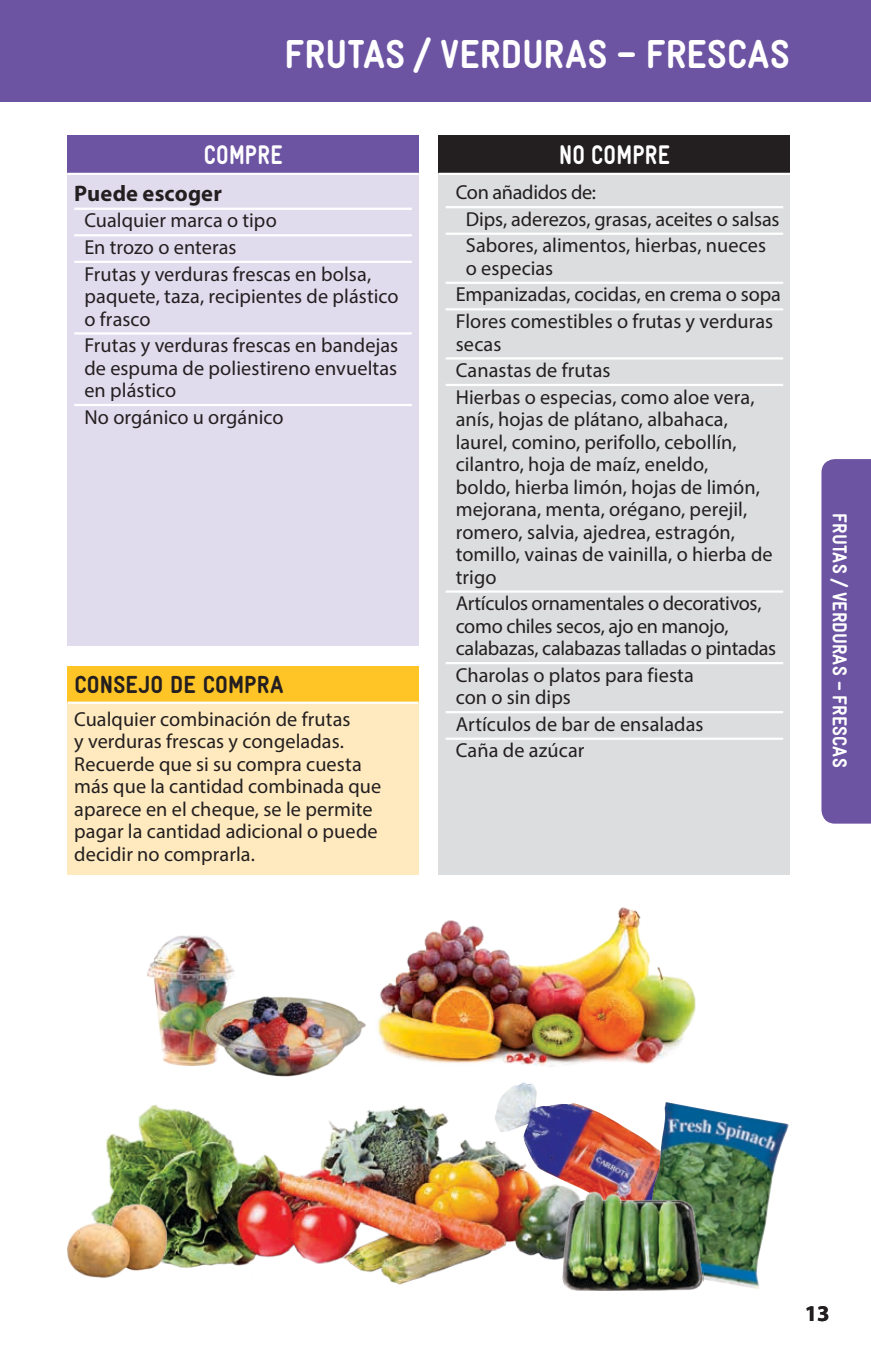
<style>
.page{position:relative;width:871px;height:1357px;background:#fff}
.page>*{position:absolute;margin:0;border:0;box-sizing:border-box;transform-origin:0 0}
.t1{font:900 40.5px "Gravur Condensed Pro";letter-spacing:.01em;color:#fff}
.t2{font:900 27px "Gravur Condensed Pro";letter-spacing:.015em;color:#fff;scale:.9 1}
.t3{font:900 24.75px "Gravur Condensed Pro";letter-spacing:.01em;color:#231f20}
.t4{font:700 22.5px "Myriad Pro";letter-spacing:.005em;color:#231f20}
.t5{font:20.25px/22.5px "Myriad Pro";color:#231f20}
.t6{font:900 20.25px "Gravur Condensed Pro";letter-spacing:.01em;color:#fff}
</style>
<div class="page">
<div style="left:0;top:0;width:871px;height:101px;background:#6c54a3"></div>
<img style="left:499px;top:1082px;width:137px;height:107px">
<img style="left:377px;top:907px;width:319px;height:160px">
<img style="left:147px;top:935px;width:87px;height:131px">
<div style="left:821px;top:459px;width:50px;height:365px;background:#6c54a3"></div>
<img style="left:106px;top:1100px;width:487px;height:185px">
<div style="left:68px;top:135px;width:350px;height:511px;background:#e0dcee"></div>
<div style="left:68px;top:135px;width:350px;height:38px;background:#6c54a3"></div>
<hr style="left:68px;top:173px;width:350px;height:2px;background:#fff">
<hr style="left:74px;top:208px;width:338px;height:2px;background:#fff">
<hr style="left:74px;top:234px;width:338px;height:2px;background:#fff">
<hr style="left:74px;top:261px;width:338px;height:2px;background:#fff">
<hr style="left:74px;top:332px;width:338px;height:2px;background:#fff">
<hr style="left:74px;top:404px;width:338px;height:2px;background:#fff">
<div style="left:439px;top:135px;width:351px;height:739px;background:#dcddde"></div>
<div style="left:439px;top:135px;width:351px;height:38px;background:#231f20"></div>
<hr style="left:439px;top:173px;width:351px;height:2px;background:#fff">
<hr style="left:446px;top:206px;width:337px;height:2px;background:#fff">
<hr style="left:446px;top:233px;width:337px;height:2px;background:#fff">
<hr style="left:446px;top:282px;width:337px;height:2px;background:#fff">
<hr style="left:446px;top:308px;width:337px;height:2px;background:#fff">
<hr style="left:446px;top:357px;width:337px;height:2px;background:#fff">
<hr style="left:446px;top:384px;width:337px;height:2px;background:#fff">
<hr style="left:446px;top:590px;width:337px;height:3px;background:#fff">
<hr style="left:446px;top:662px;width:337px;height:2px;background:#fff">
<hr style="left:446px;top:711px;width:337px;height:2px;background:#fff">
<hr style="left:446px;top:737px;width:337px;height:3px;background:#fff">
<img style="left:636px;top:1102px;width:152px;height:187px">
<img style="left:204px;top:993px;width:162px;height:84px">
<div style="left:68px;top:666px;width:350px;height:208px;background:#ffeabf"></div>
<div style="left:68px;top:666px;width:350px;height:36px;background:#ffc426"></div>
<hr style="left:68px;top:701px;width:350px;height:3px;background:#fff">
<img style="left:560px;top:1189px;width:144px;height:102px">
<img style="left:67px;top:1195px;width:112px;height:90px">
<h1 class="t1" style="left:284px;top:31px;width:507px">FRUTAS / VERDURAS – FRESCAS</h1>
<h2 class="t2" style="left:204px;top:139px;width:89px">COMPRE</h2>
<p class="t4" style="left:74px;top:179px;width:149px">Puede escoger</p>
<p class="t5" style="left:84px;top:207px;width:288px;line-height:26.6px">Cualquier marca o tipo<br>En trozo o enteras<br>Frutas y verduras frescas en bolsa,</p>
<p class="t5" style="left:84px;top:285px;width:316px">paquete, taza, recipientes de plástico o frasco</p>
<p class="t5" style="left:84px;top:334px;width:315px;text-align:justify">Frutas y verduras frescas en bandejas de espuma de poliestireno envueltas en plástico</p>
<p class="t5" style="left:84px;top:405px;width:201px">No orgánico u orgánico</p>
<p class="t3" style="left:74px;top:670px;width:211px">CONSEJO DE COMPRA</p>
<p class="t5" style="left:74px;top:707px;width:308px">Cualquier combinación de frutas<br>y verduras frescas y congeladas.<br>Recuerde que si su compra cuesta más que la cantidad combinada que aparece en el cheque, se le permite pagar la cantidad adicional o puede decidir no comprarla.</p>
<h2 class="t2" style="left:559px;top:139px;width:124px">NO COMPRE</h2>
<p class="t5" style="left:466px;top:179px;width:315px;line-height:26.6px;text-indent:-10px">Con añadidos de:<br>Dips, aderezos, grasas, aceites o salsas<br>Sabores, alimentos, hierbas, nueces</p>
<p class="t5" style="left:456px;top:254px;width:327px;line-height:26.6px;text-indent:10px">o especias<br>Empanizadas, cocidas, en crema o sopa<br>Flores comestibles o frutas y verduras</p>
<p class="t5" style="left:456px;top:330px;width:300px;line-height:26.6px">secas<br>Canastas de frutas<br>Hierbas o especias, como aloe vera,</p>
<p class="t5" style="left:456px;top:408px;width:318px">anís, hojas de plátano, albahaca, laurel, comino, perifollo, cebollín, cilantro, hoja de maíz, eneldo,<br>boldo, hierba limón, hojas de limón, mejorana, menta, orégano, perejil, romero, salvia, ajedrea, estragón, tomillo, vainas de vainilla, o hierba de trigo</p>
<p class="t5" style="left:456px;top:592px;width:322px">Artículos ornamentales o decorativos, como chiles secos, ajo en manojo, calabazas, calabazas talladas o pintadas</p>
<p class="t5" style="left:456px;top:663px;width:240px">Charolas o platos para fiesta con o sin dips</p>
<p class="t5" style="left:456px;top:710px;width:249px;line-height:26.6px">Artículos de bar de ensaladas<br>Caña de azúcar</p>
<p class="t6" style="left:851px;top:513px;width:256px;rotate:90deg">FRUTAS / VERDURAS – FRESCAS</p>
<p class="t4" style="left:804px;top:1299px;width:26px">13</p>
</div>
